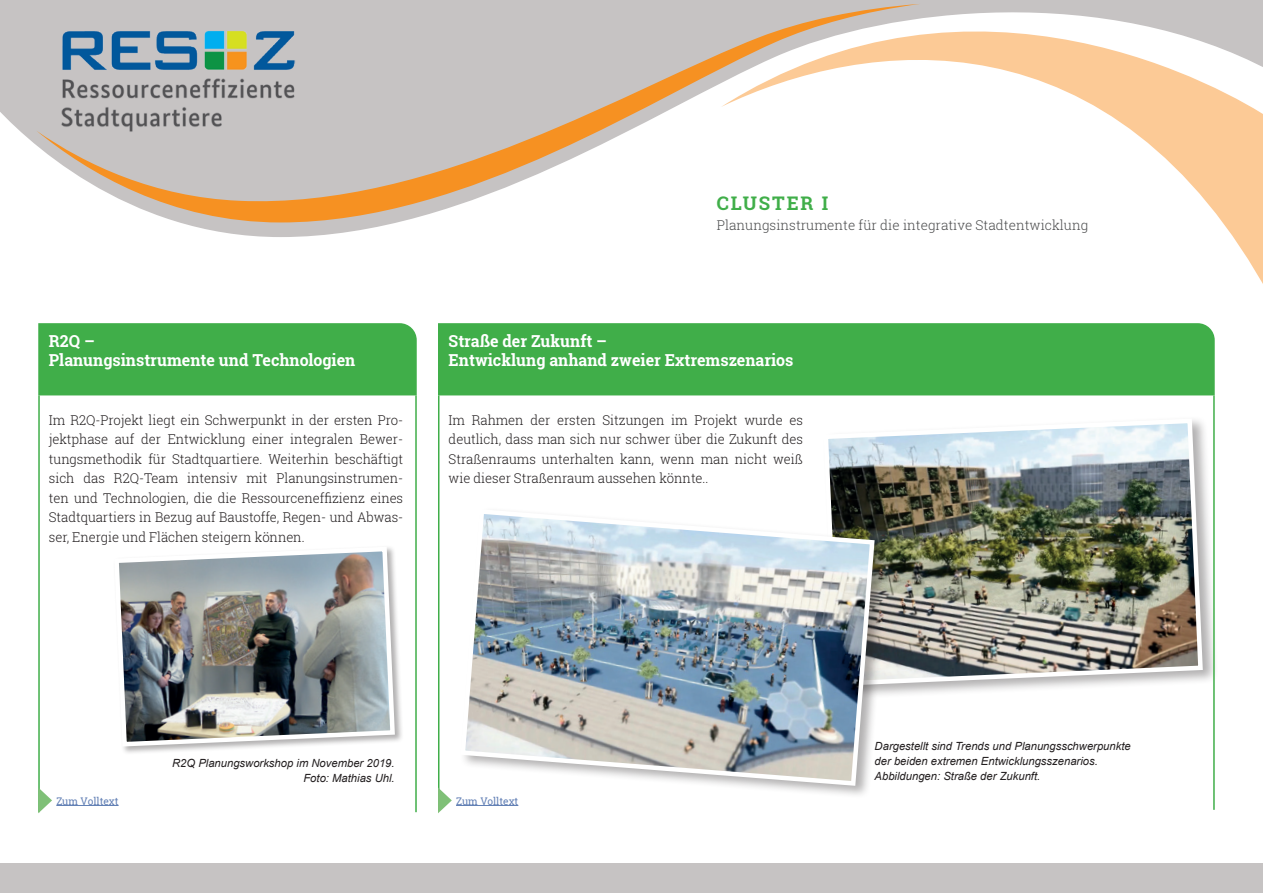
<style>
.page{position:relative;width:1263px;height:893px;background:#fff}
.page>*{position:absolute;margin:0;border:0;box-sizing:border-box;transform-origin:0 0}
.t1{font:700 18.75px "Roboto Slab";letter-spacing:.1em;color:#40ae49}
.t2{font:700 16.5px/19.5px "Roboto Slab";color:#fff}
.t3{font:300 13.5px/19.5px "Roboto Slab";letter-spacing:-.005em;color:#231f20;text-align:justify}
.t4{font:300 13.5px "Roboto Slab";color:#4b4c4d}
.t5{font:italic 11.25px/15px "Arial";color:#231f20}
.t6{font:10.5px "Roboto Slab";color:#607eb4}
</style>
<div class="page">
<svg style="left:0;top:0;width:721px;height:237px"></svg>
<svg style="left:721px;top:0;width:542px;height:284px"></svg>
<svg style="left:36px;top:4px;width:884px;height:218px;fill:#c6c3c3"></svg>
<img style="left:62px;top:26px;width:234px;height:48px">
<img style="left:58px;top:74px;width:240px;height:59px">
<div style="left:38px;top:323px;width:379px;height:72px;background:#40ae49"></div>
<hr style="left:38px;top:395px;width:2px;height:417px;background:#40ae49">
<hr style="left:415px;top:395px;width:2px;height:417px;background:#40ae49">
<div style="left:822px;top:416px;width:396px;height:284px;background:#231f20;opacity:.35"></div>
<img style="left:822px;top:416px;width:383px;height:272px">
<div style="left:113px;top:545px;width:291px;height:210px;background:#231f20;opacity:.35"></div>
<img style="left:113px;top:545px;width:284px;height:204px">
<svg style="left:38px;top:787px;width:14px;height:26px"></svg>
<hr style="left:56px;top:805px;width:63px;height:1px;background:#607eb4">
<div style="left:438px;top:323px;width:777px;height:72px;background:#40ae49"></div>
<hr style="left:438px;top:395px;width:1px;height:415px;background:#40ae49">
<hr style="left:1213px;top:395px;width:2px;height:415px;background:#40ae49">
<svg style="left:438px;top:787px;width:14px;height:26px"></svg>
<hr style="left:456px;top:805px;width:62px;height:1px;background:#607eb4">
<div style="left:459px;top:507px;width:430px;height:292px;background:#231f20;opacity:.35"></div>
<img style="left:459px;top:507px;width:418px;height:281px">
<div style="left:0;top:863px;width:1263px;height:30px;background:#c6c3c3"></div>
<p class="t2" style="left:49px;top:331px;width:308px">R2Q –<br>Planungsinstrumente und Technologien</p>
<p class="t3" style="left:49px;top:410px;width:356px">Im R2Q-Projekt liegt ein Schwerpunkt in der ersten Pro&shy;jektphase auf der Entwicklung einer integralen Bewer&shy;tungsmethodik für Stadtquartiere. Weiterhin beschäftigt sich das R2Q-Team intensiv mit Planungsinstrumen&shy;ten und Technologien, die die Ressourceneffizienz eines Stadtquartiers in Bezug auf Baustoffe, Regen- und Abwas&shy;ser, Energie und Flächen steigern können.</p>
<p class="t1" style="left:717px;top:190px;width:113px">CLUSTER I</p>
<p class="t4" style="left:717px;top:215px;width:373px">Planungsinstrumente für die integrative Stadtentwicklung</p>
<p class="t2" style="left:449px;top:331px;width:346px">Straße der Zukunft –<br>Entwicklung anhand zweier Extremszenarios</p>
<p class="t3" style="left:449px;top:410px;width:356px">Im Rahmen der ersten Sitzungen im Projekt wurde es deutlich, dass man sich nur schwer über die Zukunft des Straßenraums unterhalten kann, wenn man nicht weiß wie dieser Straßenraum aussehen könnte..</p>
<p class="t6" style="left:56px;top:794px;width:64px">Zum Volltext</p>
<p class="t5" style="left:172px;top:755px;width:224px;text-align:right">R2Q Planungsworkshop im November 2019.<br>Foto: Mathias Uhl.</p>
<p class="t6" style="left:456px;top:794px;width:64px">Zum Volltext</p>
<p class="t5" style="left:875px;top:738px;width:258px">Dargestellt sind Trends und Planungsschwerpunkte der beiden extremen Entwicklungsszenarios.<br>Abbildungen: Straße der Zukunft.</p>
</div>
